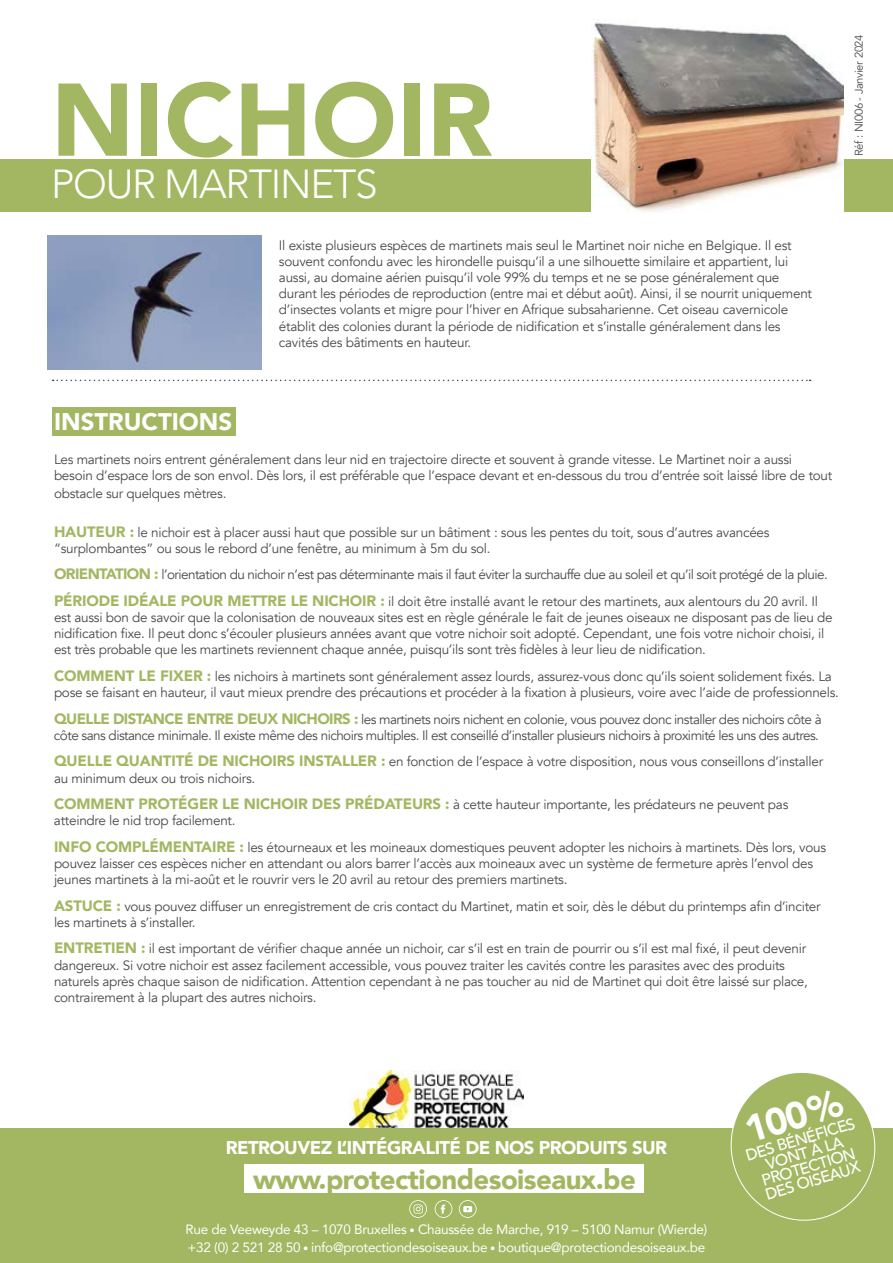
<style>
.page{position:relative;width:893px;height:1263px;background:#fff}
.page>*{position:absolute;margin:0;border:0;box-sizing:border-box;transform-origin:0 0}
.t1{font:900 102px "Avenir";color:#a3b762}
.t2{font:300 40.5px "Avenir";letter-spacing:-.03em;color:#fff}
.t3{font:900 37.65px "Avenir";color:#fff}
.t4{font:900 27.6px "Avenir";letter-spacing:-.02em;color:#a3b762}
.t5{font:900 24px "Avenir";color:#fff}
.t6{font:900 18.3px "Avenir";letter-spacing:-.03em;color:#fff}
.t7{font:500 16.05px/14.4px "Avenir";color:#fff;text-align:center}
.t8{font:13.5px/16.2px "Avenir";letter-spacing:-.02em;color:#4a4a49}
.t9{font:13.5px/26.5px "Avenir";letter-spacing:-.04em;color:#4a4a49}
.t10{font:13.5px/18px "Avenir";letter-spacing:-.02em;color:#fff}
.t11{font:11.25px "Avenir";letter-spacing:-.03em;color:#4a4a49}
.s1{font-weight:900;font-size:15px;color:#a3b762}
.s2{font-weight:900;font-size:10.5px}
</style>
<div class="page">
<div style="left:0;top:160px;width:893px;height:52px;background:#a3b762"></div>
<img style="left:591px;top:22px;width:252px;height:190px">
<div style="left:52px;top:407px;width:184px;height:29px;background:#a3b762"></div>
<svg style="left:53px;top:380px;width:758px;height:1px"></svg>
<img style="left:350px;top:1070px;width:173px;height:58px">
<div style="left:0;top:1129px;width:893px;height:134px;background:#a3b762"></div>
<div style="left:244px;top:1164px;width:400px;height:29px;background:#fff"></div>
<svg style="left:409px;top:1200px;width:18px;height:18px"></svg>
<svg style="left:435px;top:1200px;width:17px;height:18px"></svg>
<svg style="left:459px;top:1200px;width:18px;height:18px"></svg>
<svg style="left:723px;top:1073px;width:160px;height:148px"></svg>
<img style="left:47px;top:236px;width:214px;height:134px">
<h1 class="t1" style="left:51px;top:33px;width:443px">NICHOIR</h1>
<h2 class="t2" style="left:51px;top:160px;width:328px">POUR MARTINETS</h2>
<p class="t8" style="left:279px;top:237px;width:535px">Il existe plusieurs espèces de martinets mais seul le Martinet noir niche en Belgique. Il est souvent confondu avec les hirondelle puisqu’il a une silhouette similaire et appartient, lui aussi, au domaine aérien puisqu’il vole 99% du temps et ne se pose généralement que durant les périodes de reproduction (entre mai et début août). Ainsi, il se nourrit uniquement d’insectes volants et migre pour l’hiver en Afrique subsaharienne. Cet oiseau cavernicole établit des colonies durant la période de nidification et s’installe généralement dans les cavités des bâtiments en hauteur.</p>
<p class="t11" style="left:852px;top:156px;width:123px;rotate:-90deg">Réf : NI006 - Janvier 2024</p>
<h3 class="t5" style="left:54px;top:401px;width:180px">INSTRUCTIONS</h3>
<p class="t8" style="left:54px;top:451px;width:780px">Les martinets noirs entrent généralement dans leur nid en trajectoire directe et souvent à grande vitesse. Le Martinet noir a aussi besoin d’espace lors de son envol. Dès lors, il est préférable que l’espace devant et en-dessous du trou d’entrée soit laissé libre de tout</p>
<p class="t8" style="left:54px;top:485px;width:174px">obstacle sur quelques mètres.</p>
<p class="t8" style="left:54px;top:524px;width:717px"><span class="s1">HAUTEUR :</span> le nichoir est à placer aussi haut que possible sur un bâtiment : sous les pentes du toit, sous d’autres avancées “surplombantes” ou sous le rebord d’une fenêtre, au minimum à 5m du sol.</p>
<p class="t9" style="left:54px;top:562px;width:775px"><span class="s1">ORIENTATION :</span> l’orientation du nichoir n’est pas déterminante mais il faut éviter la surchauffe due au soleil et qu’il soit protégé de la pluie.<br><span class="s1">PÉRIODE IDÉALE POUR METTRE LE NICHOIR :</span> il doit être installé avant le retour des martinets, aux alentours du 20 avril. Il</p>
<p class="t8" style="left:54px;top:609px;width:780px">est aussi bon de savoir que la colonisation de nouveaux sites est en règle générale le fait de jeunes oiseaux ne disposant pas de lieu de nidification fixe. Il peut donc s’écouler plusieurs années avant que votre nichoir soit adopté. Cependant, une fois votre nichoir choisi, il est très probable que les martinets reviennent chaque année, puisqu’ils sont très fidèles à leur lieu de nidification.</p>
<p class="t8" style="left:54px;top:668px;width:786px"><span class="s1">COMMENT LE FIXER :</span> les nichoirs à martinets sont généralement assez lourds, assurez-vous donc qu’ils soient solidement fixés. La pose se faisant en hauteur, il vaut mieux prendre des précautions et procéder à la fixation à plusieurs, voire avec l’aide de professionnels.</p>
<p class="t9" style="left:54px;top:711px;width:769px;line-height:16.2px"><span class="s1">QUELLE DISTANCE ENTRE DEUX NICHOIRS :</span> les martinets noirs nichent en colonie, vous pouvez donc installer des nichoirs côte à côte sans distance minimale. Il existe même des nichoirs multiples. Il est conseillé d’installer plusieurs nichoirs à proximité les uns des autres.</p>
<p class="t8" style="left:54px;top:754px;width:771px"><span class="s1">QUELLE QUANTITÉ DE NICHOIRS INSTALLER :</span> en fonction de l’espace à votre disposition, nous vous conseillons d’installer au minimum deux ou trois nichoirs.</p>
<p class="t8" style="left:54px;top:796px;width:736px"><span class="s1">COMMENT PROTÉGER LE NICHOIR DES PRÉDATEURS :</span> à cette hauteur importante, les prédateurs ne peuvent pas atteindre le nid trop facilement.</p>
<p class="t8" style="left:54px;top:839px;width:774px"><span class="s1">INFO COMPLÉMENTAIRE :</span> les étourneaux et les moineaux domestiques peuvent adopter les nichoirs à martinets. Dès lors, vous pouvez laisser ces espèces nicher en attendant ou alors barrer l’accès aux moineaux avec un système de fermeture après l’envol des jeunes martinets à la mi-août et le rouvrir vers le 20 avril au retour des premiers martinets.</p>
<p class="t8" style="left:54px;top:898px;width:768px"><span class="s1">ASTUCE :</span> vous pouvez diffuser un enregistrement de cris contact du Martinet, matin et soir, dès le début du printemps afin d’inciter les martinets à s’installer.</p>
<p class="t8" style="left:54px;top:941px;width:755px"><span class="s1">ENTRETIEN :</span> il est important de vérifier chaque année un nichoir, car s’il est en train de pourrir ou s’il est mal fixé, il peut devenir dangereux. Si votre nichoir est assez facilement accessible, vous pouvez traiter les cavités contre les parasites avec des produits naturels après chaque saison de nidification. Attention cependant à ne pas toucher au nid de Martinet qui doit être laissé sur place, contrairement à la plupart des autres nichoirs.</p>
<h3 class="t6" style="left:226px;top:1131px;width:443px">RETROUVEZ L’INTÉGRALITÉ DE NOS PRODUITS SUR</h3>
<h3 class="t4" style="left:253px;top:1155px;width:384px">www.protectiondesoiseaux.be</h3>
<p class="t10" style="left:186px;top:1220px;width:523px">Rue de Veeweyde 43 – 1070 Bruxelles <span class="s2">•</span> Chaussée de Marche, 919 – 5100 Namur (Wierde) +32 (0) 2 521 28 50 <span class="s2">•</span> info@protectiondesoiseaux.be <span class="s2">•</span> boutique@protectiondesoiseaux.be</p>
<h3 class="t3" style="left:736px;top:1100px;width:101px;rotate:-17deg">100%</h3>
<p class="t7" style="left:744px;top:1148px;width:115px;rotate:-17deg">DES BÉNÉFICES<br>VONT À LA<br>PROTECTION<br>DES OISEAUX</p>
</div>
